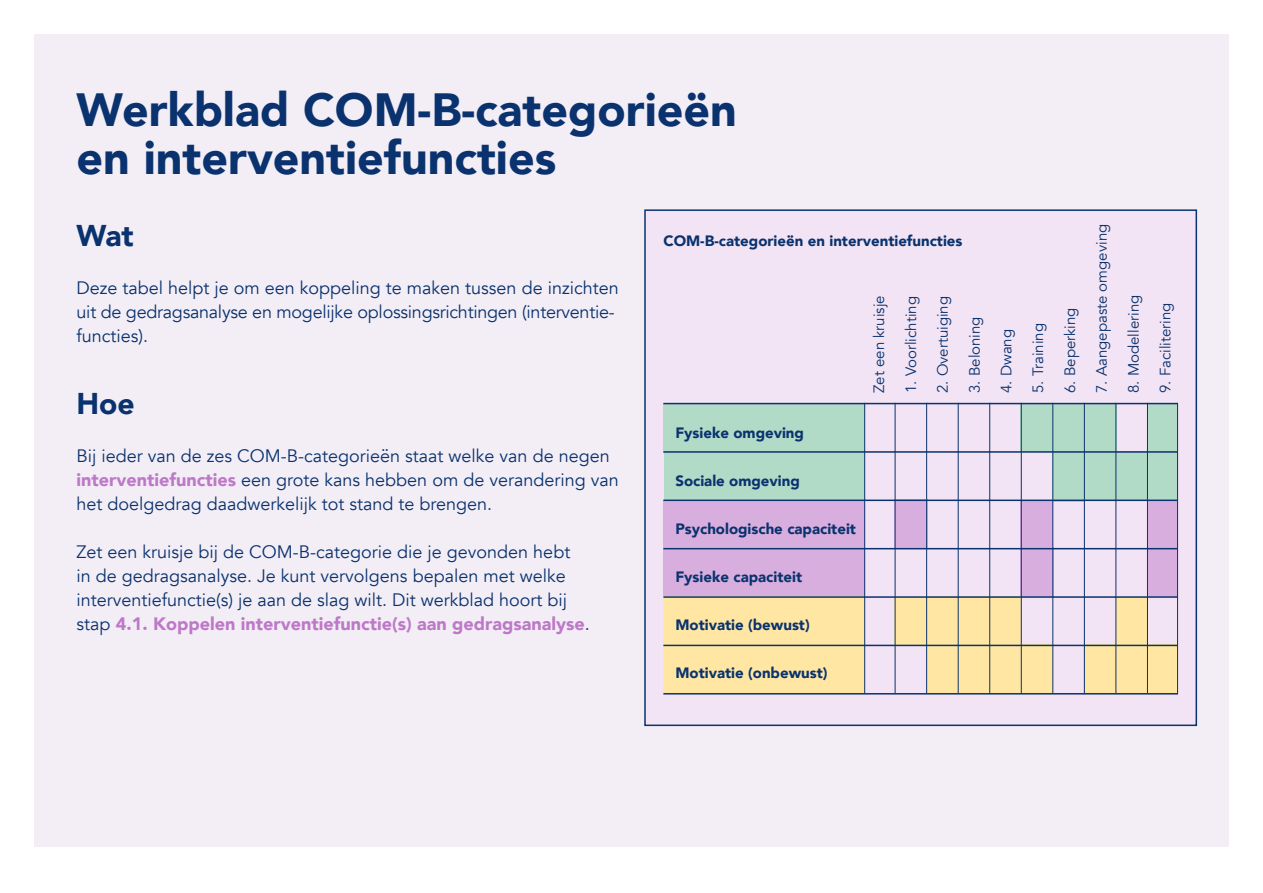
<style>
.page{position:relative;width:1263px;height:893px;background:#fff}
.page>*{position:absolute;margin:0;border:0;box-sizing:border-box;transform-origin:0 0}
.t1{font:900 46.5px/48px "Avenir";color:#0a326e}
.t2{font:900 30px "Avenir";color:#0a326e}
.Platte_tekst{font:18px/24px "Avenir";color:#0a326e}
.Platte_tekst-2{font:900 15px "Avenir";color:#0a326e}
.Platte_tekst-3{font:15px "Avenir";color:#0a326e}
.s1{font-weight:900;color:#be78c8}
</style>
<div class="page">
<div style="left:34px;top:34px;width:1195px;height:812px;background:#f3eef6"></div>
<div style="left:644px;top:209px;width:553px;height:517px;background:#f2e4f4;border:2px solid #0a326e"></div>
<div style="left:1053px;top:451px;width:32px;height:51px;background:#b1dac7"></div>
<div style="left:1084px;top:451px;width:31px;height:50px;background:#b1dac7"></div>
<div style="left:1114px;top:451px;width:32px;height:50px;background:#b1dac7"></div>
<div style="left:1146px;top:451px;width:31px;height:50px;background:#b1dac7"></div>
<div style="left:1020px;top:404px;width:34px;height:47px;background:#b1dac7"></div>
<div style="left:1052px;top:404px;width:32px;height:47px;background:#b1dac7"></div>
<div style="left:1085px;top:404px;width:31px;height:47px;background:#b1dac7"></div>
<div style="left:1148px;top:404px;width:29px;height:47px;background:#b1dac7"></div>
<div style="left:894px;top:500px;width:33px;height:48px;background:#d8aede"></div>
<div style="left:1020px;top:500px;width:33px;height:50px;background:#d8aede"></div>
<div style="left:1020px;top:547px;width:34px;height:50px;background:#d8aede"></div>
<div style="left:894px;top:598px;width:33px;height:47px;background:#ffe7a3"></div>
<div style="left:926px;top:596px;width:31px;height:49px;background:#ffe7a3"></div>
<div style="left:957px;top:596px;width:33px;height:49px;background:#ffe7a3"></div>
<div style="left:989px;top:596px;width:31px;height:49px;background:#ffe7a3"></div>
<div style="left:1115px;top:598px;width:32px;height:47px;background:#ffe7a3"></div>
<div style="left:1148px;top:500px;width:29px;height:50px;background:#d8aede"></div>
<div style="left:1148px;top:547px;width:29px;height:50px;background:#d8aede"></div>
<div style="left:927px;top:644px;width:33px;height:50px;background:#ffe7a3"></div>
<div style="left:960px;top:644px;width:31px;height:50px;background:#ffe7a3"></div>
<div style="left:991px;top:644px;width:31px;height:50px;background:#ffe7a3"></div>
<div style="left:1022px;top:644px;width:30px;height:50px;background:#ffe7a3"></div>
<div style="left:1083px;top:644px;width:32px;height:50px;background:#ffe7a3"></div>
<div style="left:1115px;top:644px;width:31px;height:50px;background:#ffe7a3"></div>
<div style="left:1146px;top:644px;width:31px;height:50px;background:#ffe7a3"></div>
<hr style="left:1177px;top:403px;width:1px;height:291px;background:#0a326e">
<div style="left:664px;top:403px;width:201px;height:50px;background:#b1dac7"></div>
<div style="left:664px;top:452px;width:200px;height:50px;background:#b1dac7"></div>
<div style="left:664px;top:500px;width:201px;height:49px;background:#d8aede"></div>
<div style="left:664px;top:547px;width:201px;height:50px;background:#d8aede"></div>
<div style="left:664px;top:596px;width:201px;height:50px;background:#ffe7a3"></div>
<div style="left:664px;top:644px;width:201px;height:50px;background:#ffe7a3"></div>
<hr style="left:663px;top:403px;width:514px;height:1px;background:#0a326e">
<hr style="left:663px;top:451px;width:514px;height:2px;background:#0a326e">
<hr style="left:663px;top:500px;width:514px;height:1px;background:#0a326e">
<hr style="left:663px;top:548px;width:514px;height:1px;background:#0a326e">
<hr style="left:663px;top:596px;width:514px;height:2px;background:#0a326e">
<hr style="left:663px;top:645px;width:514px;height:1px;background:#0a326e">
<hr style="left:663px;top:693px;width:514px;height:1px;background:#0a326e">
<hr style="left:864px;top:403px;width:1px;height:290px;background:#0a326e">
<hr style="left:895px;top:403px;width:1px;height:290px;background:#0a326e">
<hr style="left:926px;top:403px;width:1px;height:290px;background:#0a326e">
<hr style="left:958px;top:403px;width:1px;height:290px;background:#0a326e">
<hr style="left:989px;top:403px;width:1px;height:290px;background:#0a326e">
<hr style="left:1021px;top:403px;width:1px;height:290px;background:#0a326e">
<hr style="left:1052px;top:403px;width:1px;height:290px;background:#0a326e">
<hr style="left:1084px;top:403px;width:1px;height:290px;background:#0a326e">
<hr style="left:1115px;top:403px;width:1px;height:290px;background:#0a326e">
<hr style="left:1147px;top:403px;width:1px;height:290px;background:#0a326e">
<h1 class="t1" style="left:77px;top:85px;width:662px">Werkblad COM-B-categorieën en interventiefuncties</h1>
<h2 class="t2" style="left:77px;top:210px;width:59px">Wat</h2>
<p class="Platte_tekst" style="left:77px;top:276px;width:544px">Deze tabel helpt je om een koppeling te maken tussen de inzichten uit de gedragsanalyse en mogelijke oplossingsrichtingen (interventie&shy;functies).</p>
<h2 class="t2" style="left:77px;top:378px;width:60px">Hoe</h2>
<p class="Platte_tekst" style="left:77px;top:444px;width:544px">Bij ieder van de zes COM-B-categorieën staat welke van de negen <span class="s1">interventiefuncties</span> een grote kans hebben om de verandering van het doelgedrag daadwerkelijk tot stand te brengen.</p>
<p class="Platte_tekst" style="left:77px;top:540px;width:515px">Zet een kruisje bij de COM-B-categorie die je gevonden hebt<br>in de gedragsanalyse. Je kunt vervolgens bepalen met welke interventiefunctie(s) je aan de slag wilt. Dit werkblad hoort bij stap <span class="s1">4.1. Koppelen interventiefunctie(s) aan gedragsanalyse</span>.</p>
<p class="Platte_tekst-2" style="left:663px;top:228px;width:301px">COM-B-categorieën en interventiefuncties</p>
<p class="Platte_tekst-2" style="left:675px;top:420px;width:130px">Fysieke omgeving</p>
<p class="Platte_tekst-2" style="left:675px;top:468px;width:126px">Sociale omgeving</p>
<p class="Platte_tekst-2" style="left:675px;top:516px;width:182px">Psychologische capaciteit</p>
<p class="Platte_tekst-2" style="left:675px;top:564px;width:128px">Fysieke capaciteit</p>
<p class="Platte_tekst-2" style="left:675px;top:612px;width:136px">Motivatie (bewust)</p>
<p class="Platte_tekst-2" style="left:675px;top:660px;width:154px">Motivatie (onbewust)</p>
<p class="Platte_tekst-3" style="left:870px;top:393px;width:99px;rotate:-90deg">Zet een kruisje</p>
<p class="Platte_tekst-3" style="left:902px;top:393px;width:98px;rotate:-90deg">1. Voorlichting</p>
<p class="Platte_tekst-3" style="left:934px;top:393px;width:98px;rotate:-90deg">2. Overtuiging</p>
<p class="Platte_tekst-3" style="left:965px;top:393px;width:78px;rotate:-90deg">3. Beloning</p>
<p class="Platte_tekst-3" style="left:997px;top:393px;width:65px;rotate:-90deg">4. Dwang</p>
<p class="Platte_tekst-3" style="left:1029px;top:393px;width:71px;rotate:-90deg">5. Training</p>
<p class="Platte_tekst-3" style="left:1061px;top:393px;width:87px;rotate:-90deg">6. Beperking</p>
<p class="Platte_tekst-3" style="left:1093px;top:393px;width:170px;rotate:-90deg">7. Aangepaste omgeving</p>
<p class="Platte_tekst-3" style="left:1124px;top:393px;width:100px;rotate:-90deg">8. Modellering</p>
<p class="Platte_tekst-3" style="left:1156px;top:393px;width:92px;rotate:-90deg">9. Facilitering</p>
</div>
